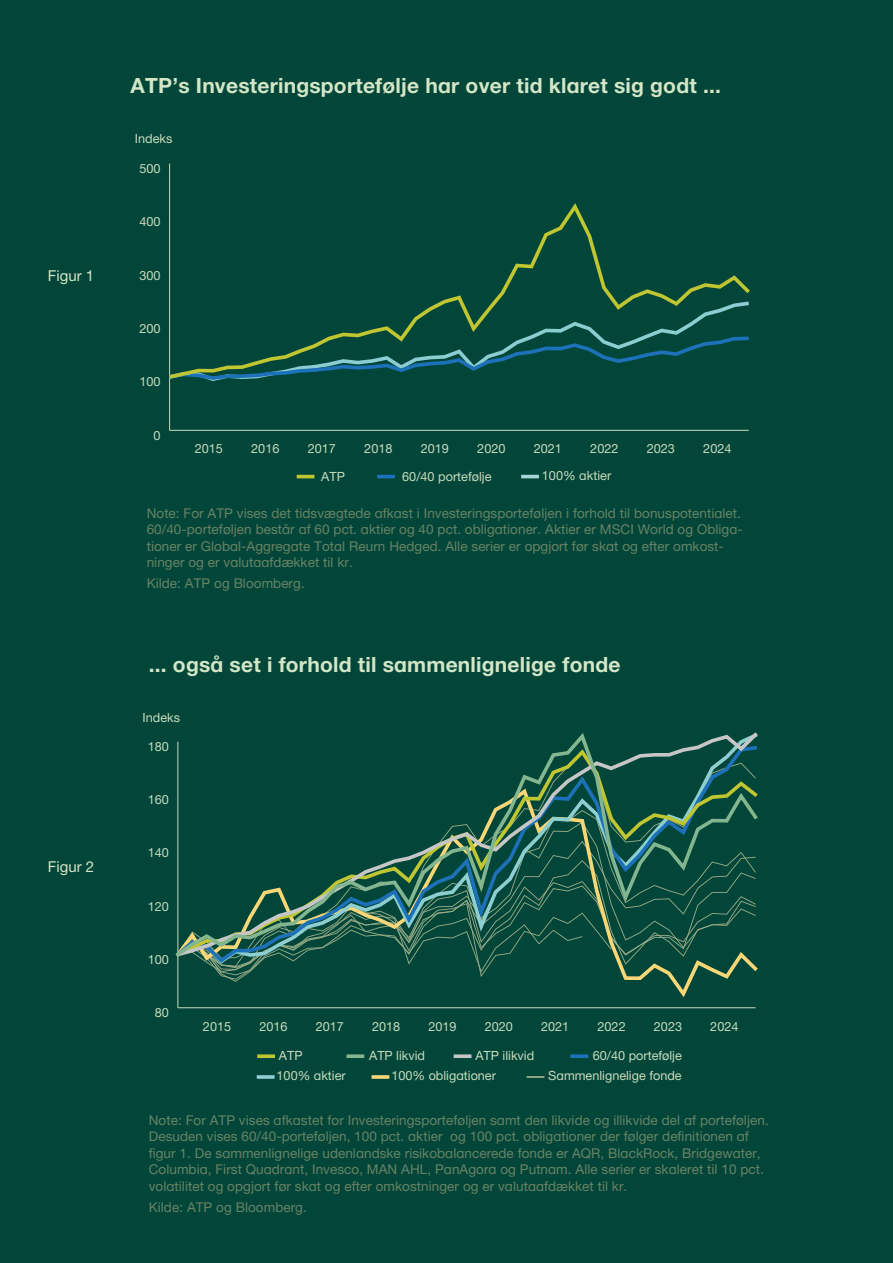
<style>
.page{position:relative;width:893px;height:1263px;background:#02463a}
.page>*{position:absolute;margin:0;border:0;box-sizing:border-box;transform-origin:0 0}
.t1{font:700 21px "Helvetica Neue ATP Body";letter-spacing:.01em;color:#d3e6c5}
.Manchet{font:15px "Helvetica Neue ATP Body";color:#d3e6c5}
.t2{font:13.5px/16.5px "Helvetica Neue ATP Body";letter-spacing:.005em;color:#698364}
.t3{font:12.75px "Helvetica Neue ATP Body";color:#c9dbbc}
.t4{font:12.6px "Helvetica Neue ATP Body";color:#c9dbbc}
</style>
<div class="page">
<hr style="left:377px;top:475px;width:18px;height:3px;background:#1d71b8">
<hr style="left:297px;top:475px;width:17px;height:3px;background:#c0c631">
<hr style="left:521px;top:475px;width:18px;height:3px;background:#a5d5d8">
<hr style="left:170px;top:430px;width:579px;height:1px;background:#c9dbbc">
<hr style="left:169px;top:164px;width:1px;height:266px;background:#c9dbbc">
<svg style="left:169px;top:203px;width:581px;height:176px"></svg>
<svg style="left:570px;top:1054px;width:18px;height:4px"></svg>
<svg style="left:346px;top:1054px;width:18px;height:4px"></svg>
<svg style="left:454px;top:1054px;width:17px;height:4px"></svg>
<svg style="left:257px;top:1075px;width:18px;height:4px"></svg>
<svg style="left:372px;top:1075px;width:17px;height:4px"></svg>
<svg style="left:257px;top:1054px;width:18px;height:4px"></svg>
<svg style="left:527px;top:1076px;width:17px;height:2px"></svg>
<hr style="left:178px;top:1007px;width:578px;height:1px;background:#c9dbbc">
<hr style="left:178px;top:742px;width:1px;height:266px;background:#c9dbbc">
<svg style="left:177px;top:966px;width:581px;height:34px"></svg>
<svg style="left:175px;top:732px;width:583px;height:227px"></svg>
<p class="Manchet" style="left:48px;top:267px;width:48px">Figur 1</p>
<p class="Manchet" style="left:48px;top:858px;width:48px">Figur 2</p>
<h1 class="t1" style="left:130px;top:73px;width:592px">ATP’s Investeringsportefølje har over tid klaret sig godt ...</h1>
<p class="t3" style="left:135px;top:131px;width:39px">Indeks</p>
<p class="t3" style="left:139px;top:161px;width:23px">500</p>
<p class="t3" style="left:139px;top:214px;width:23px">400</p>
<p class="t3" style="left:139px;top:267px;width:23px">300</p>
<p class="t3" style="left:139px;top:321px;width:23px">200</p>
<p class="t3" style="left:139px;top:374px;width:23px">100</p>
<p class="t3" style="left:153px;top:428px;width:9px">0</p>
<p class="t3" style="left:195px;top:441px;width:30px">2015</p>
<p class="t3" style="left:251px;top:441px;width:30px">2016</p>
<p class="t3" style="left:308px;top:441px;width:30px">2017</p>
<p class="t3" style="left:364px;top:441px;width:30px">2018</p>
<p class="t3" style="left:421px;top:441px;width:30px">2019</p>
<p class="t3" style="left:477px;top:441px;width:30px">2020</p>
<p class="t3" style="left:534px;top:441px;width:30px">2021</p>
<p class="t3" style="left:590px;top:441px;width:30px">2022</p>
<p class="t3" style="left:647px;top:441px;width:30px">2023</p>
<p class="t3" style="left:703px;top:441px;width:30px">2024</p>
<p class="t3" style="left:321px;top:469px;width:25px">ATP</p>
<p class="t3" style="left:402px;top:468px;width:91px">60/40 portefølje</p>
<p class="t3" style="left:542px;top:468px;width:71px">100% aktier</p>
<p class="t2" style="left:147px;top:505px;width:597px">Note: For ATP vises det tidsvægtede afkast i Investeringsporteføljen i forhold til bonuspotentialet.<br>60/40-porteføljen består af 60 pct. aktier og 40 pct. obligationer. Aktier er MSCI World og Obliga&shy;tioner er Global-Aggregate Total Reurn Hedged. Alle serier er opgjort før skat og efter omkost&shy;ninger og er valutaafdækket til kr.</p>
<p class="t2" style="left:147px;top:575px;width:160px">Kilde: ATP og Bloomberg.</p>
<h1 class="t1" style="left:149px;top:651px;width:473px">... også set i forhold til sammenlignelige fonde</h1>
<p class="t4" style="left:143px;top:710px;width:39px">Indeks</p>
<p class="t4" style="left:148px;top:739px;width:23px">180</p>
<p class="t4" style="left:148px;top:792px;width:23px">160</p>
<p class="t4" style="left:148px;top:845px;width:23px">140</p>
<p class="t4" style="left:148px;top:899px;width:23px">120</p>
<p class="t4" style="left:148px;top:952px;width:23px">100</p>
<p class="t4" style="left:155px;top:1005px;width:16px">80</p>
<p class="t4" style="left:203px;top:1019px;width:30px">2015</p>
<p class="t4" style="left:259px;top:1019px;width:30px">2016</p>
<p class="t4" style="left:316px;top:1019px;width:30px">2017</p>
<p class="t4" style="left:372px;top:1019px;width:30px">2018</p>
<p class="t4" style="left:428px;top:1019px;width:30px">2019</p>
<p class="t4" style="left:485px;top:1019px;width:30px">2020</p>
<p class="t4" style="left:541px;top:1019px;width:30px">2021</p>
<p class="t4" style="left:598px;top:1019px;width:30px">2022</p>
<p class="t4" style="left:654px;top:1019px;width:30px">2023</p>
<p class="t4" style="left:710px;top:1019px;width:30px">2024</p>
<p class="t4" style="left:279px;top:1048px;width:25px">ATP</p>
<p class="t4" style="left:369px;top:1048px;width:58px">ATP likvid</p>
<p class="t4" style="left:475px;top:1048px;width:60px">ATP ilikvid</p>
<p class="t4" style="left:593px;top:1048px;width:91px">60/40 portefølje</p>
<p class="t4" style="left:277px;top:1068px;width:71px">100% aktier</p>
<p class="t4" style="left:391px;top:1068px;width:106px">100% obligationer</p>
<p class="t4" style="left:548px;top:1068px;width:135px">Sammenlignelige fonde</p>
<p class="t2" style="left:149px;top:1112px;width:621px">Note: For ATP vises afkastet for Investeringsporteføljen samt den likvide og illikvide del af porteføljen.<br>Desuden vises 60/40-porteføljen, 100 pct. aktier og 100 pct. obligationer der følger definitionen af figur 1. De sammenlignelige udenlandske risikobalancerede fonde er AQR, BlackRock, Bridgewater, Columbia, First Quadrant, Invesco, MAN AHL, PanAgora og Putnam. Alle serier er skaleret til 10 pct. volatilitet og opgjort før skat og efter omkostninger og er valutaafdækket til kr.</p>
<p class="t2" style="left:149px;top:1198px;width:160px">Kilde: ATP og Bloomberg.</p>
</div>
